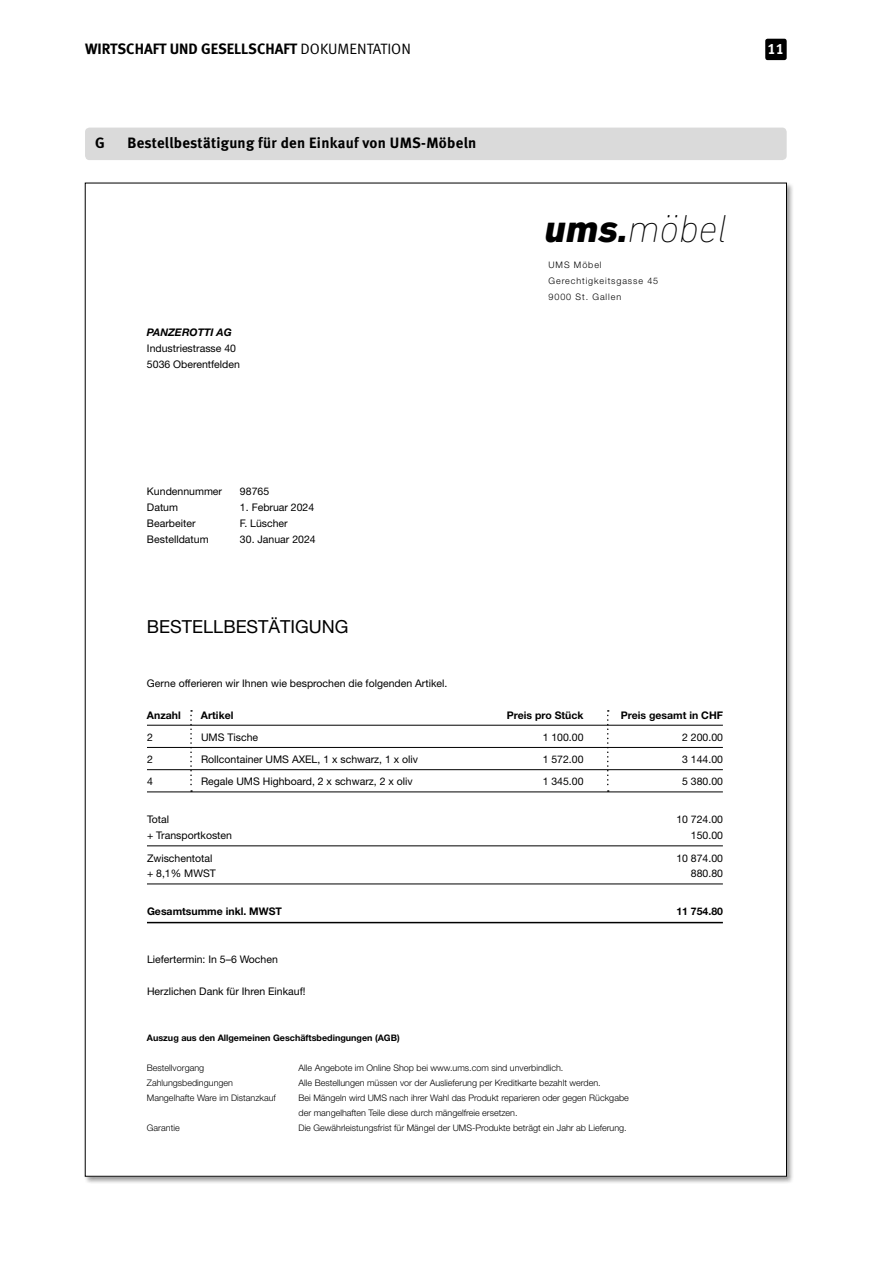
<style>
.page{position:relative;width:893px;height:1263px;background:#fff}
.page>*{position:absolute;margin:0;border:0;box-sizing:border-box;transform-origin:0 0}
.t1{font:italic 200 39.6px "DIN Next LT Pro";color:#000}
.t2{font:18px "Helvetica Neue";color:#000}
.t3{font:15px "Meta Bold LF";letter-spacing:.02em;color:#000}
.t4{font:15px "Meta Normal LF";color:#000}
.t5{font:15px "Meta Bold LF";color:#fff}
.t6{font:10.5px/15.9px "Helvetica Neue";color:#000}
.t7{font:700 10.5px "Helvetica Neue";color:#000}
.t8{font:italic 700 10.5px "Helvetica Neue";color:#000}
.t9{font:300 9px/15px "Helvetica Neue";color:#000}
.t10{font:700 9px "Helvetica Neue";color:#000}
.t11{font:300 9px/15.9px "Helvetica Neue";letter-spacing:.1em;color:#000}
.s1{font-weight:800}
</style>
<div class="page">
<div style="left:765px;top:39px;width:22px;height:21px;background:#000;border-radius:2px"></div>
<div style="left:84px;top:181px;width:710px;height:1003px;background:#000;opacity:.4"></div>
<div style="left:85px;top:183px;width:701px;height:993px;background:#fff"></div>
<hr style="left:147px;top:725px;width:576px;height:1px;background:#000">
<hr style="left:147px;top:747px;width:576px;height:1px;background:#000">
<hr style="left:147px;top:769px;width:576px;height:1px;background:#000">
<hr style="left:147px;top:792px;width:576px;height:1px;background:#000">
<hr style="left:147px;top:845px;width:576px;height:1px;background:#000">
<hr style="left:147px;top:884px;width:576px;height:1px;background:#000">
<hr style="left:147px;top:922px;width:576px;height:1px;background:#000">
<svg style="left:607px;top:710px;width:2px;height:82px"></svg>
<svg style="left:190px;top:710px;width:2px;height:82px"></svg>
<div style="left:85px;top:128px;width:702px;height:32px;background:#dadada;border-radius:4px"></div>
<h3 class="t3" style="left:85px;top:40px;width:10px">WIRTSCHAFT</h3>
<h3 class="t3" style="left:170px;top:40px;width:10px">UND</h3>
<h3 class="t3" style="left:201px;top:40px;width:9px">GESELLSCHAFT</h3>
<h3 class="t4" style="left:301px;top:41px;width:112px">DOKUMENTATION</h3>
<h3 class="t3" style="left:95px;top:134px;width:15px">GB</h3>
<h3 class="t3" style="left:137px;top:134px;width:341px">estellbestätigung für den Einkauf von UMS-Möbeln</h3>
<p class="t8" style="left:147px;top:326px;width:86px">PANZEROTTI AG</p>
<p class="t6" style="left:147px;top:340px;width:94px">Industriestrasse 40<br>5036 Oberentfelden</p>
<h3 class="t5" style="left:767px;top:40px;width:18px">11</h3>
<h1 class="t1" style="left:544px;top:206px;width:184px"><span class="s1">ums.</span>möbel</h1>
<p class="t11" style="left:549px;top:257px;width:111px">UMS Möbel<br>Gerechtigkeitsgasse 45<br>9000 St. Gallen</p>
<p class="t6" style="left:147px;top:483px;width:77px">Kundennummer</p>
<p class="t6" style="left:240px;top:483px;width:31px">98765</p>
<p class="t6" style="left:147px;top:499px;width:33px">Datum</p>
<p class="t6" style="left:240px;top:499px;width:76px">1. Februar 2024</p>
<p class="t6" style="left:147px;top:515px;width:50px">Bearbeiter</p>
<p class="t6" style="left:240px;top:515px;width:49px">F. Lüscher</p>
<p class="t6" style="left:147px;top:531px;width:63px">Bestelldatum</p>
<p class="t6" style="left:240px;top:531px;width:77px">30. Januar 2024</p>
<h2 class="t2" style="left:147px;top:616px;width:203px">Bestellb estäti gung</h2>
<p class="t6" style="left:147px;top:675px;width:302px">Gerne offerieren wir Ihnen wie besprochen die folgenden Artikel.</p>
<p class="t7" style="left:147px;top:708px;width:35px">Anzahl</p>
<p class="t7" style="left:201px;top:708px;width:34px">Artikel</p>
<p class="t7" style="left:507px;top:708px;width:78px">Preis pro Stück</p>
<p class="t7" style="left:621px;top:708px;width:104px">Preis gesamt in CHF</p>
<p class="t6" style="left:147px;top:729px;width:36px">2 U</p>
<p class="t6" style="left:209px;top:729px;width:51px">MS Tische</p>
<p class="t6" style="left:543px;top:729px;width:42px">1 100.00</p>
<p class="t6" style="left:682px;top:729px;width:42px">2 200.00</p>
<p class="t6" style="left:147px;top:751px;width:7px">2</p>
<p class="t6" style="left:201px;top:751px;width:219px">Rollcontainer UMS AXEL, 1 x schwarz, 1 x oliv</p>
<p class="t6" style="left:543px;top:751px;width:42px">1 572.00</p>
<p class="t6" style="left:682px;top:751px;width:42px">3 144.00</p>
<p class="t6" style="left:147px;top:773px;width:7px">4</p>
<p class="t6" style="left:201px;top:773px;width:213px">Regale UMS Highboard, 2 x schwarz, 2 x oliv</p>
<p class="t6" style="left:543px;top:773px;width:42px">1 345.00</p>
<p class="t6" style="left:682px;top:773px;width:42px">5 380.00</p>
<p class="t6" style="left:147px;top:812px;width:24px">Total</p>
<p class="t6" style="left:676px;top:812px;width:48px">10 724.00</p>
<p class="t6" style="left:147px;top:827px;width:87px">+ Transportkosten</p>
<p class="t6" style="left:691px;top:827px;width:34px">150.00</p>
<p class="t6" style="left:147px;top:850px;width:67px">Zwischentotal</p>
<p class="t6" style="left:676px;top:850px;width:48px">10 874.00</p>
<p class="t6" style="left:147px;top:865px;width:60px">+ 8,1% MWST</p>
<p class="t6" style="left:691px;top:865px;width:34px">880.80</p>
<p class="t7" style="left:147px;top:905px;width:136px">Gesamtsumme inkl. MWST</p>
<p class="t7" style="left:676px;top:905px;width:48px">11 754.80</p>
<p class="t6" style="left:147px;top:951px;width:132px">Liefertermin: In 5–6 Wochen</p>
<p class="t6" style="left:147px;top:983px;width:160px">Herzlichen Dank für Ihren Einkauf!</p>
<p class="t10" style="left:147px;top:1032px;width:254px">Auszug aus den Allgemeinen Geschäftsbedingungen (AGB)</p>
<p class="t9" style="left:147px;top:1060px;width:59px">Bestellvorgang</p>
<p class="t9" style="left:298px;top:1060px;width:266px">Alle Angebote im Online Shop bei www.ums.com sind unverbindlich.</p>
<p class="t9" style="left:147px;top:1075px;width:88px">Zahlungsbedingungen</p>
<p class="t9" style="left:298px;top:1075px;width:304px">Alle Bestellungen müssen vor der Auslieferung per Kreditkarte bezahlt werden.</p>
<p class="t9" style="left:147px;top:1090px;width:130px">Mangelhafte Ware im Distanzkauf</p>
<p class="t9" style="left:298px;top:1090px;width:332px">Bei Mängeln wird UMS nach ihrer Wahl das Produkt reparieren oder gegen Rückgabe der mangelhaften Teile diese durch mängelfreie ersetzen.</p>
<p class="t9" style="left:147px;top:1120px;width:34px">Garantie</p>
<p class="t9" style="left:298px;top:1120px;width:330px">Die Gewährleistungsfrist für Mängel der UMS-Produkte beträgt ein Jahr ab Lieferung.</p>
</div>
